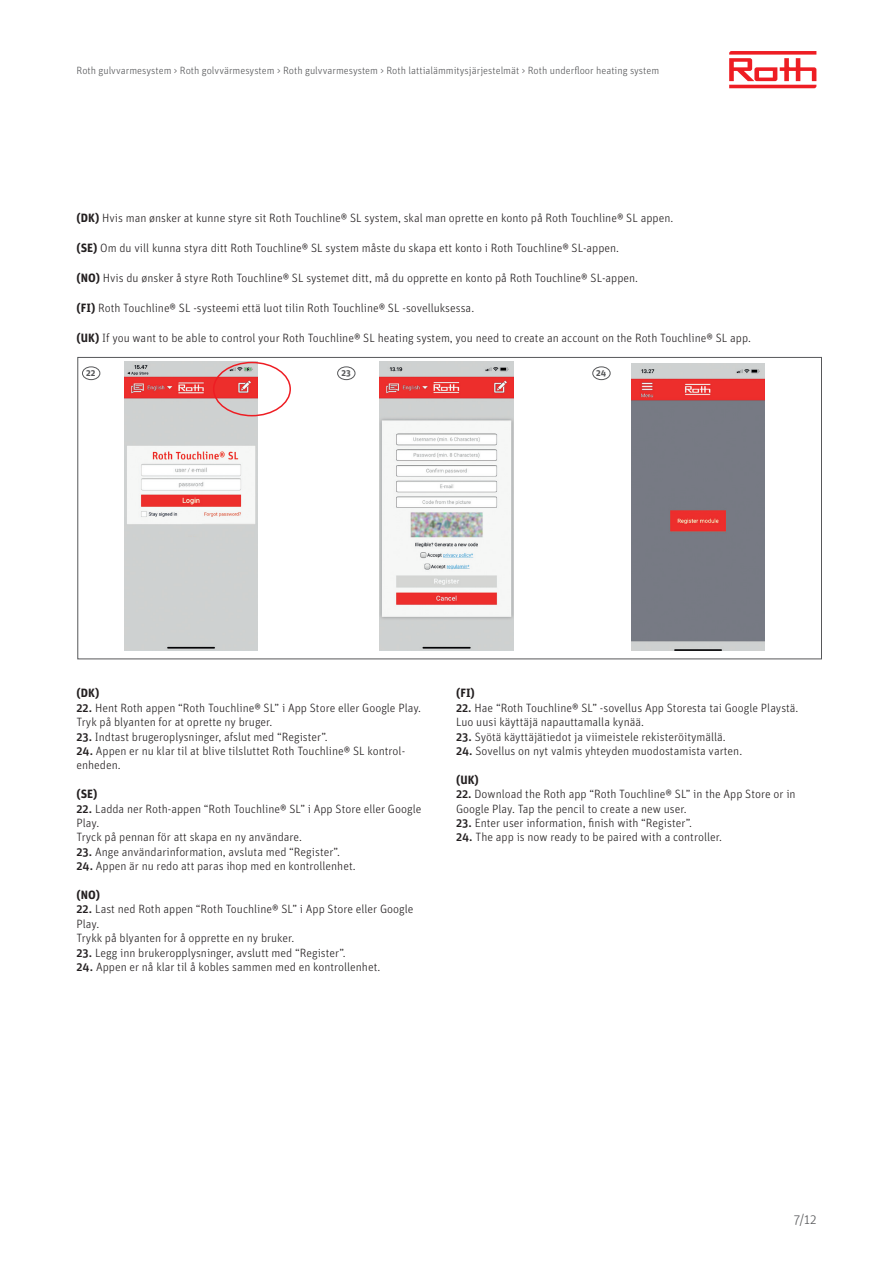
<style>
.page{position:relative;width:893px;height:1263px;background:#fff}
.page>*{position:absolute;margin:0;border:0;box-sizing:border-box;transform-origin:0 0}
.t1{font:300 13.5px "Unit OT";color:#57585a}
.t2{font:300 12px/14.4px "Unit OT";color:#231f20}
.t3{font:700 12px "Unit OT";color:#231f20}
.t4{font:300 10.5px "Unit OT";color:#57585a}
.t5{font:700 9px "Unit OT";color:#57585a}
.s1{font-weight:700}
.s2{font-weight:500}
</style>
<div class="page">
<img style="left:124px;top:361px;width:134px;height:289px">
<img style="left:380px;top:361px;width:133px;height:289px">
<img style="left:631px;top:364px;width:134px;height:287px">
<div style="left:82px;top:367px;width:18px;height:13px;border:1px solid #57585a;border-radius:50%"></div>
<div style="left:337px;top:367px;width:18px;height:13px;border:1px solid #57585a;border-radius:50%"></div>
<div style="left:592px;top:367px;width:18px;height:13px;border:1px solid #57585a;border-radius:50%"></div>
<svg style="left:729px;top:51px;width:87px;height:37px"></svg>
<div style="left:213px;top:362px;width:78px;height:54px;border:2px solid #ee1d23;border-radius:50%"></div>
<p class="t4" style="left:77px;top:64px;width:584px">Roth gulvvarmesystem &gt; Roth golvvärmesystem &gt; Roth gulvvarmesystem &gt; Roth lattialämmitysjärjestelmät &gt; Roth underfloor heating system</p>
<p class="t2" style="left:77px;top:211px;width:598px"><span class="s1">(DK)</span> Hvis man ønsker at kunne styre sit Roth Touchline® SL system, skal man oprette en konto på Roth Touchline® SL appen.</p>
<p class="t2" style="left:77px;top:240px;width:544px"><span class="s1">(SE)</span> Om du vill kunna styra ditt Roth Touchline® SL system måste du skapa ett konto i Roth Touchline® SL-appen.</p>
<p class="t2" style="left:77px;top:270px;width:563px"><span class="s1">(NO)</span> Hvis du ønsker å styre Roth Touchline® SL systemet ditt, må du opprette en konto på Roth Touchline® SL-appen.</p>
<p class="t2" style="left:77px;top:300px;width:399px"><span class="s1">(FI)</span> Roth Touchline® SL -systeemi että luot tilin Roth Touchline® SL -sovelluksessa.</p>
<p class="t2" style="left:77px;top:330px;width:676px"><span class="s1">(UK)</span> If you want to be able to control your Roth Touchline® SL heating system, you need to create an account on the Roth Touchline® SL app.</p>
<p class="t5" style="left:86px;top:367px;width:11px">22</p>
<p class="t5" style="left:341px;top:367px;width:11px">23</p>
<p class="t5" style="left:596px;top:367px;width:12px">24</p>
<p class="t3" style="left:77px;top:685px;width:24px">(DK)</p>
<p class="t2" style="left:77px;top:700px;width:346px"><span class="s2">22.</span> Hent Roth appen “Roth Touchline® SL” i App Store eller Google Play.</p>
<p class="t2" style="left:77px;top:715px;width:197px">Tryk på blyanten for at oprette ny bruger.</p>
<p class="t2" style="left:77px;top:729px;width:253px"><span class="s2">23.</span> Indtast brugeroplysninger, afslut med “Register”.</p>
<p class="t2" style="left:77px;top:744px;width:330px"><span class="s2">24.</span> Appen er nu klar til at blive tilsluttet Roth Touchline® SL kontrol&shy;enheden.</p>
<p class="t3" style="left:77px;top:786px;width:23px">(SE)</p>
<p class="t2" style="left:77px;top:801px;width:346px"><span class="s2">22.</span> Ladda ner Roth-appen “Roth Touchline® SL” i App Store eller Google<br>Play.</p>
<p class="t2" style="left:77px;top:830px;width:227px">Tryck på pennan för att skapa en ny användare.</p>
<p class="t2" style="left:77px;top:844px;width:265px"><span class="s2">23.</span> Ange användarinformation, avsluta med “Register”.</p>
<p class="t2" style="left:77px;top:859px;width:281px"><span class="s2">24.</span> Appen är nu redo att paras ihop med en kontrollenhet.</p>
<p class="t3" style="left:77px;top:887px;width:25px">(NO)</p>
<p class="t2" style="left:77px;top:902px;width:338px"><span class="s2">22.</span> Last ned Roth appen “Roth Touchline® SL” i App Store eller Google<br>Play.</p>
<p class="t2" style="left:77px;top:931px;width:219px">Trykk på blyanten for å opprette en ny bruker.</p>
<p class="t2" style="left:77px;top:945px;width:271px"><span class="s2">23.</span> Legg inn brukeropplysninger, avslutt med “Register”.</p>
<p class="t2" style="left:77px;top:960px;width:305px"><span class="s2">24.</span> Appen er nå klar til å kobles sammen med en kontrollenhet.</p>
<p class="t3" style="left:456px;top:685px;width:20px">(FI)</p>
<p class="t2" style="left:456px;top:700px;width:344px"><span class="s2">22.</span> Hae “Roth Touchline® SL” -sovellus App Storesta tai Google Playstä.</p>
<p class="t2" style="left:456px;top:715px;width:189px">Luo uusi käyttäjä napauttamalla kynää.</p>
<p class="t2" style="left:456px;top:729px;width:271px"><span class="s2">23.</span> Syötä käyttäjätiedot ja viimeistele rekisteröitymällä.</p>
<p class="t2" style="left:456px;top:744px;width:288px"><span class="s2">24.</span> Sovellus on nyt valmis yhteyden muodostamista varten.</p>
<p class="t3" style="left:456px;top:772px;width:24px">(UK)</p>
<p class="t2" style="left:456px;top:787px;width:341px"><span class="s2">22.</span> Download the Roth app “Roth Touchline® SL” in the App Store or in</p>
<p class="t2" style="left:456px;top:801px;width:232px">Google Play. Tap the pencil to create a new user.</p>
<p class="t2" style="left:456px;top:816px;width:237px"><span class="s2">23.</span> Enter user information, finish with “Register”.</p>
<p class="t2" style="left:456px;top:830px;width:267px"><span class="s2">24.</span> The app is now ready to be paired with a controller.</p>
<p class="t1" style="left:794px;top:1211px;width:24px">7/12</p>
</div>
